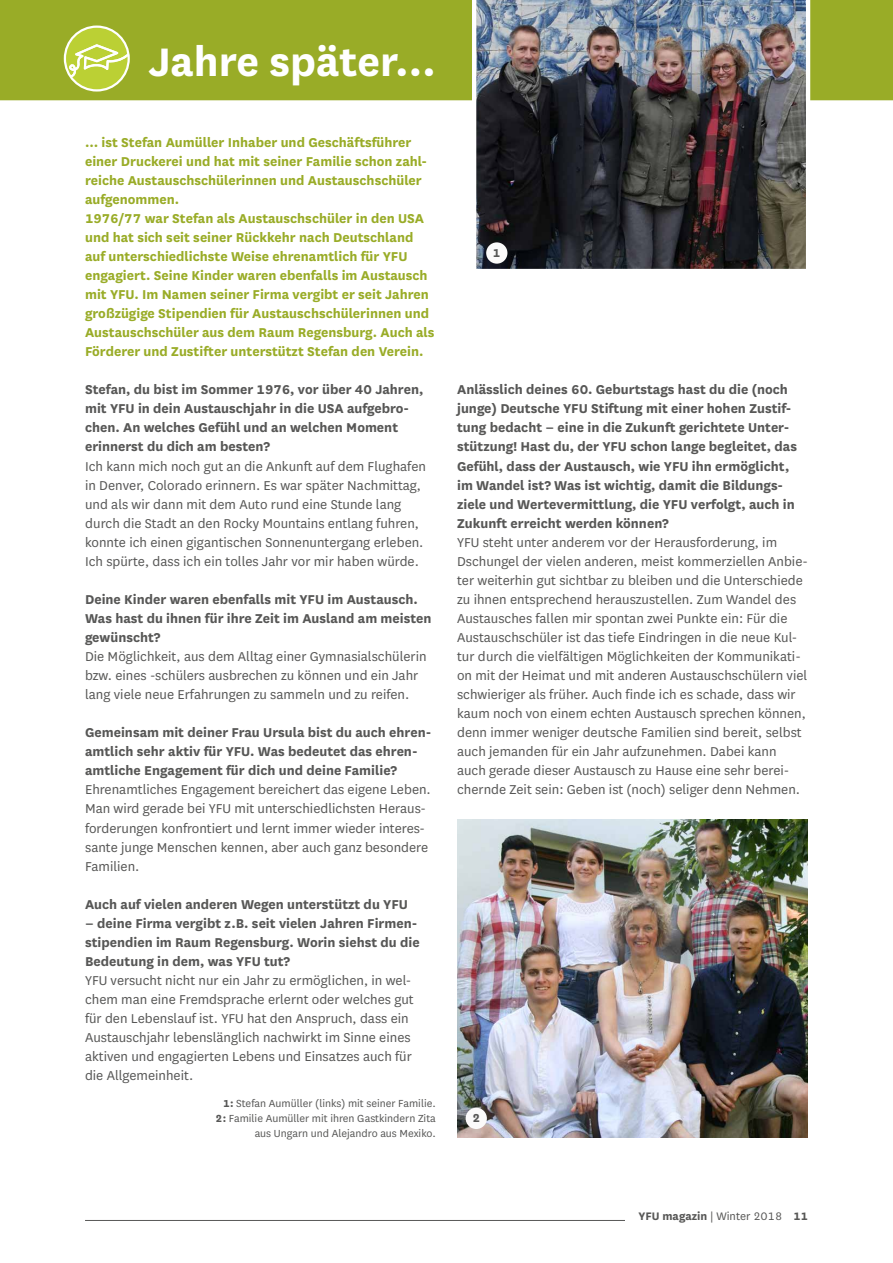
<style>
.page{position:relative;width:893px;height:1263px;background:#fff}
.page>*{position:absolute;margin:0;border:0;box-sizing:border-box;transform-origin:0 0}
.t1{font:700 46.5px "National";color:#fff}
.t2{font:15px/19px "National";color:#575756}
.t3{font:700 15px/19px "National";color:#575756}
.t4{font:700 15px/19px "National";color:#99ac27}
.t5{font:700 13.5px "National";color:#575756}
.t6{font:700 12.75px "National";color:#575756}
.t7{font:12px/15px "National";color:#575756;text-align:right}
.s1{font-weight:700}
.s2{font-weight:400}
</style>
<div class="page">
<hr style="left:85px;top:1220px;width:723px;height:1px;background:#575756">
<div style="left:782px;top:1211px;width:26px;height:13px;background:#fff"></div>
<div style="left:625px;top:1211px;width:157px;height:12px;background:#fff"></div>
<img style="left:457px;top:819px;width:351px;height:318px">
<div style="left:0;top:0;width:893px;height:100px;background:#99ac27"></div>
<img style="left:472px;top:0;width:338px;height:269px">
<svg style="left:65px;top:27px;width:64px;height:63px;background:#c1d257"></svg>
<div style="left:64px;top:26px;width:66px;height:66px;border:2px solid #fff;border-radius:50%"></div>
<div style="left:466px;top:1108px;width:21px;height:21px;background:#fbfafa;border-radius:50%"></div>
<div style="left:486px;top:242px;width:21px;height:22px;background:#fbfafa;border-radius:50%"></div>
<h1 class="t1" style="left:149px;top:29px;width:288px">Jahre später…</h1>
<p class="t4" style="left:85px;top:131px;width:351px">… ist Stefan Aumüller Inhaber und Geschäftsführer einer Druckerei und hat mit seiner Familie schon zahl&shy;reiche Austauschschülerinnen und Austauschschüler aufgenommen.<br>1976/77 war Stefan als Austauschschüler in den USA und hat sich seit seiner Rückkehr nach Deutschland auf unterschiedlichste Weise ehrenamtlich für YFU engagiert. Seine Kinder waren ebenfalls im Austausch mit YFU. Im Namen seiner Firma vergibt er seit Jahren großzügige Stipendien für Austauschschülerinnen und Austauschschüler aus dem Raum Regensburg. Auch als Förderer und Zustifter unterstützt Stefan den Verein.</p>
<p class="t3" style="left:85px;top:379px;width:340px">Stefan, du bist im Sommer 1976, vor über 40 Jahren, mit YFU in dein Austauschjahr in die USA aufgebro&shy;chen. An welches Gefühl und an welchen Moment erinnerst du dich am besten?</p>
<p class="t2" style="left:85px;top:456px;width:342px">Ich kann mich noch gut an die Ankunft auf dem Flughafen in Denver, Colorado erinnern. Es war später Nachmittag, und als wir dann mit dem Auto rund eine Stunde lang durch die Stadt an den Rocky Mountains entlang fuhren, konnte ich einen gigantischen Sonnenuntergang erleben.<br>Ich spürte, dass ich ein tolles Jahr vor mir haben würde.</p>
<p class="t3" style="left:85px;top:589px;width:348px">Deine Kinder waren ebenfalls mit YFU im Austausch.<br>Was hast du ihnen für ihre Zeit im Ausland am meisten gewünscht?</p>
<p class="t2" style="left:85px;top:646px;width:343px">Die Möglichkeit, aus dem Alltag einer Gymnasialschülerin bzw. eines -schülers ausbrechen zu können und ein Jahr lang viele neue Erfahrungen zu sammeln und zu reifen.</p>
<p class="t3" style="left:85px;top:722px;width:348px">Gemeinsam mit deiner Frau Ursula bist du auch ehren&shy;amtlich sehr aktiv für YFU. Was bedeutet das ehren&shy;amtliche Engagement für dich und deine Familie?</p>
<p class="t2" style="left:85px;top:780px;width:347px">Ehrenamtliches Engagement bereichert das eigene Leben.<br>Man wird gerade bei YFU mit unterschiedlichsten Heraus&shy;forderungen konfrontiert und lernt immer wieder interes&shy;sante junge Menschen kennen, aber auch ganz besondere Familien.</p>
<p class="t3" style="left:85px;top:893px;width:336px">Auch auf vielen anderen Wegen unterstützt du YFU ‒ deine Firma vergibt z.B. seit vielen Jahren Firmen&shy;stipendien im Raum Regensburg. Worin siehst du die Bedeutung in dem, was YFU tut?</p>
<p class="t2" style="left:85px;top:970px;width:330px">YFU versucht nicht nur ein Jahr zu ermöglichen, in wel&shy;chem man eine Fremdsprache erlernt oder welches gut für den Lebenslauf ist. YFU hat den Anspruch, dass ein Austauschjahr lebenslänglich nachwirkt im Sinne eines aktiven und engagierten Lebens und Einsatzes auch für die Allgemeinheit.</p>
<p class="t7" style="left:216px;top:1095px;width:222px"><span class="s1">1:</span> Stefan Aumüller (links) mit seiner Familie.<br><span class="s1">2:</span> Familie Aumüller mit ihren Gastkindern Zita aus Ungarn und Alejandro aus Mexiko.</p>
<p class="t5" style="left:493px;top:243px;width:9px">1</p>
<p class="t3" style="left:457px;top:379px;width:341px">Anlässlich deines 60. Geburtstags hast du die (noch junge) Deutsche YFU Stiftung mit einer hohen Zustif&shy;tung bedacht ‒ eine in die Zukunft gerichtete Unter&shy;stützung! Hast du, der YFU schon lange begleitet, das Gefühl, dass der Austausch, wie YFU ihn ermöglicht, im Wandel ist? Was ist wichtig, damit die Bildungs&shy;ziele und Wertevermittlung, die YFU verfolgt, auch in Zukunft erreicht werden können?</p>
<p class="t2" style="left:457px;top:532px;width:352px">YFU steht unter anderem vor der Herausforderung, im Dschungel der vielen anderen, meist kommerziellen Anbie&shy;ter weiterhin gut sichtbar zu bleiben und die Unterschiede zu ihnen entsprechend herauszustellen. Zum Wandel des Austausches fallen mir spontan zwei Punkte ein: Für die Austauschschüler ist das tiefe Eindringen in die neue Kul&shy;tur durch die vielfältigen Möglichkeiten der Kommunikati&shy;on mit der Heimat und mit anderen Austauschschülern viel schwieriger als früher. Auch finde ich es schade, dass wir kaum noch von einem echten Austausch sprechen können, denn immer weniger deutsche Familien sind bereit, selbst auch jemanden für ein Jahr aufzunehmen. Dabei kann auch gerade dieser Austausch zu Hause eine sehr berei&shy;chernde Zeit sein: Geben ist (noch) seliger denn Nehmen.</p>
<p class="t5" style="left:472px;top:1108px;width:9px">2</p>
<p class="t6" style="left:639px;top:1207px;width:171px">YFU magazin <span class="s2">| Winter 2018</span> 11</p>
</div>
